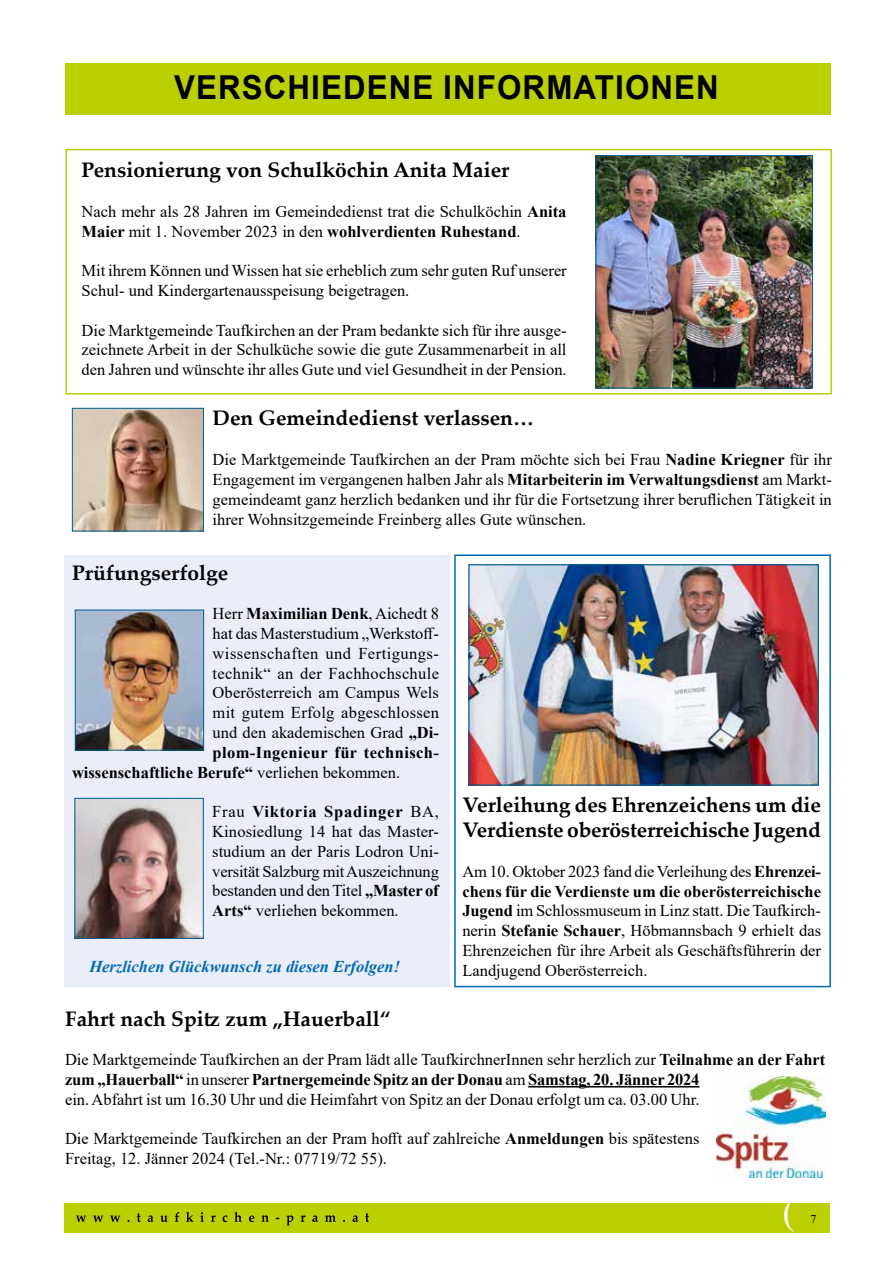
<style>
.page{position:relative;width:893px;height:1263px;background:#fff}
.page>*{position:absolute;margin:0;border:0;box-sizing:border-box;transform-origin:0 0}
.t1{font:700 33px "Arial";letter-spacing:.035em;color:#000;scale:.95 1}
.t2{font:700 21px/25.2px "Palatino Linotype";color:#000}
.t3{font:16.5px/19.8px "Times New Roman";color:#000}
.t4{font:700 16.5px "Times New Roman";color:#000}
.t5{font:italic 700 16.5px "Times New Roman";color:#0069b4}
.t6{font:16.5px "Times New Roman";letter-spacing:.03em;color:#000}
.t7{font:16.5px "Times New Roman";letter-spacing:.02em;color:#000}
.t8{font:700 16.5px "Times New Roman";letter-spacing:.025em;color:#000}
.t9{font:12px "Times New Roman";color:#000}
.s1{font-weight:700}
.s2{font-weight:400}
</style>
<div class="page">
<div style="left:64px;top:1203px;width:765px;height:30px;background:#bbcf03"></div>
<svg style="left:76px;top:1212px;width:293px;height:13px"></svg>
<div style="left:65px;top:64px;width:766px;height:51px;background:#bbcf03"></div>
<div style="left:65px;top:149px;width:767px;height:245px;border:2px solid #bbcf03"></div>
<img style="left:598px;top:157px;width:213px;height:229px">
<div style="left:596px;top:155px;width:217px;height:233px;border:1px solid #005d96"></div>
<img style="left:74px;top:410px;width:128px;height:119px">
<div style="left:72px;top:408px;width:132px;height:123px;border:1px solid #005d96"></div>
<hr style="left:528px;top:1086px;width:171px;height:1px;background:#000">
<div style="left:64px;top:555px;width:386px;height:431px;background:#e9eef9"></div>
<div style="left:454px;top:554px;width:377px;height:433px;border:2px solid #0069b4"></div>
<img style="left:77px;top:611px;width:125px;height:138px">
<div style="left:75px;top:609px;width:129px;height:142px;border:1px solid #005d96"></div>
<img style="left:76px;top:800px;width:126px;height:137px">
<div style="left:74px;top:798px;width:130px;height:141px;border:1px solid #005d96"></div>
<img style="left:470px;top:566px;width:347px;height:218px">
<div style="left:468px;top:564px;width:351px;height:222px;border:1px solid #005d96"></div>
<img style="left:716px;top:1076px;width:109px;height:101px">
<h1 class="t1" style="left:174px;top:64px;width:575px">VERSCHIEDENE INFORMATIONEN</h1>
<p class="t2" style="left:82px;top:157px;width:429px">Pensionierung von Schulköchin Anita Maier</p>
<p class="t3" style="left:82px;top:201px;width:486px">Nach mehr als 28 Jahren im Gemeindedienst trat die Schulköchin <span class="s1">Anita<br>Maier</span> mit 1. November 2023 in den <span class="s1">wohlverdienten Ruhestand</span>.</p>
<p class="t3" style="left:82px;top:260px;width:487px">Mit ihrem Können und Wissen hat sie erheblich zum sehr guten Ruf unserer<br>Schul- und Kindergartenausspeisung beigetragen.</p>
<p class="t3" style="left:82px;top:320px;width:487px;text-align:justify">Die Marktgemeinde Taufkirchen an der Pram bedankte sich für ihre ausge&shy;zeichnete Arbeit in der Schulküche sowie die gute Zusammenarbeit in all den Jahren und wünschte ihr alles Gute und viel Gesundheit in der Pension.</p>
<p class="t2" style="left:213px;top:405px;width:323px">Den Gemeindedienst verlassen…</p>
<p class="t3" style="left:213px;top:449px;width:621px;text-align:justify">Die Marktgemeinde Taufkirchen an der Pram möchte sich bei Frau <span class="s1">Nadine Kriegner</span> für ihr Engagement im vergangenen halben Jahr als <span class="s1">Mitarbeiterin im Verwaltungsdienst</span> am Markt&shy;gemeindeamt ganz herzlich bedanken und ihr für die Fortsetzung ihrer beruflichen Tätigkeit in ihrer Wohnsitzgemeinde Freinberg alles Gute wünschen.</p>
<p class="t2" style="left:72px;top:559px;width:158px">Prüfungserfolge</p>
<p class="t4" style="left:213px;top:602px;width:228px"><span class="s2">Herr</span> Maximilian Denk<span class="s2">, Aichedt 8</span></p>
<p class="t3" style="left:213px;top:623px;width:228px">hat das Masterstudium „Werkstoff-</p>
<p class="t6" style="left:213px;top:642px;width:228px">wissenschaften und Fertigungs-</p>
<p class="t7" style="left:213px;top:661px;width:228px">technik“ an der Fachhochschule</p>
<p class="t3" style="left:213px;top:682px;width:228px">Oberösterreich am Campus Wels</p>
<p class="t3" style="left:213px;top:702px;width:228px">mit gutem Erfolg abgeschlossen</p>
<p class="t3" style="left:213px;top:722px;width:228px">und den akademischen Grad <span class="s1">„Di-</span></p>
<p class="t8" style="left:213px;top:740px;width:228px">plom-Ingenieur für technisch-</p>
<p class="t4" style="left:72px;top:760px;width:330px">wissenschaftliche Berufe“ <span class="s2">verliehen bekommen.</span></p>
<p class="t3" style="left:212px;top:801px;width:228px;text-align:justify">Frau <span class="s1">Viktoria Spadinger</span> BA, Kinosiedlung 14 hat das Master&shy;studium an der Paris Lodron Uni&shy;versität Salzburg mit Auszeichnung bestanden und den Titel <span class="s1">„Master of Arts“</span> verliehen bekommen.</p>
<p class="t2" style="left:462px;top:791px;width:360px">Verleihung des Ehrenzeichens um die<br>Verdienste oberösterreichische Jugend</p>
<p class="t3" style="left:462px;top:861px;width:360px;text-align:justify">Am 10. Oktober 2023 fand die Verleihung des <span class="s1">Ehrenzei&shy;chens für die Verdienste um die oberösterreichische Jugend</span> im Schlossmuseum in Linz statt. Die Taufkirch&shy;nerin <span class="s1">Stefanie Schauer</span>, Höbmannsbach 9 erhielt das Ehrenzeichen für ihre Arbeit als Geschäftsführerin der</p>
<p class="t5" style="left:89px;top:955px;width:312px">Herzlichen Glückwunsch zu diesen Erfolgen!</p>
<p class="t3" style="left:462px;top:960px;width:187px">Landjugend Oberösterreich.</p>
<p class="t2" style="left:65px;top:1005px;width:327px">Fahrt nach Spitz zum „Hauerball“</p>
<p class="t3" style="left:65px;top:1049px;width:762px">Die Marktgemeinde Taufkirchen an der Pram lädt alle TaufkirchnerInnen sehr herzlich zur <span class="s1">Teilnahme an der Fahrt zum „Hauerball“</span> in unserer <span class="s1">Partnergemeinde Spitz an der Donau</span> am <span class="s1">Samstag, 20. Jänner 2024<br></span>ein. Abfahrt ist um 16.30 Uhr und die Heimfahrt von Spitz an der Donau erfolgt um ca. 03.00 Uhr.</p>
<p class="t3" style="left:65px;top:1128px;width:636px">Die Marktgemeinde Taufkirchen an der Pram hofft auf zahlreiche <span class="s1">Anmeldungen</span> bis spätestens<br>Freitag, 12. Jänner 2024 (Tel.-Nr.: 07719/72 55).</p>
<p class="t9" style="left:810px;top:1210px;width:7px">7</p>
</div>
